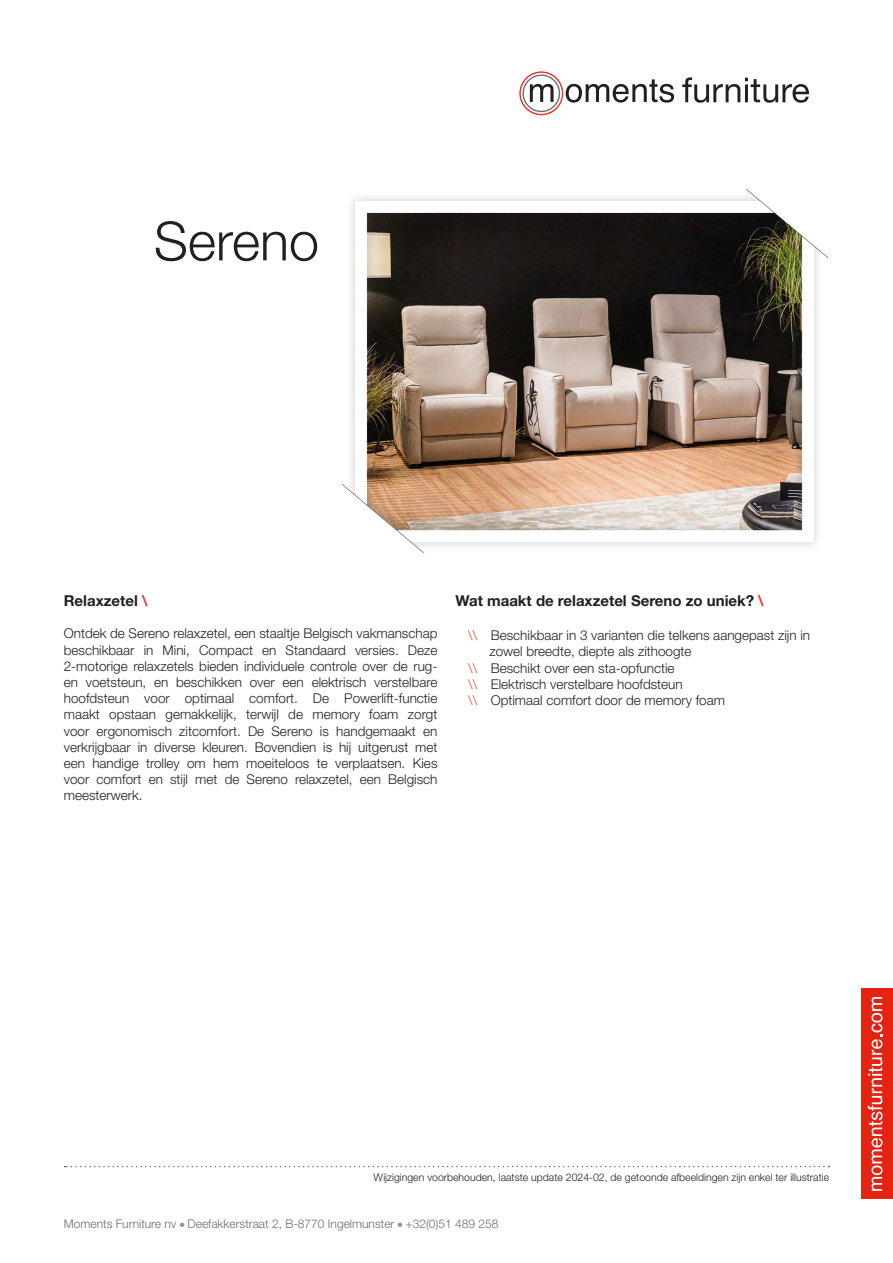
<style>
.page{position:relative;width:893px;height:1263px;background:#fff}
.page>*{position:absolute;margin:0;border:0;box-sizing:border-box;transform-origin:0 0}
.t1{font:300 54px "Helvetica Neue LT Std";color:#231f20}
.gewone_tekst{font:700 15px "Helvetica Neue LT Std";color:#231f20}
.Basis_9pt{font:300 13.5px/16.2px "Helvetica Neue LT Std";color:#231f20;text-align:justify}
.t2{font:300 12px "Helvetica Neue LT Std";color:#6c6d70}
.t3{font:300 10.5px "Helvetica Neue LT Std";color:#231f20}
.s1{color:#ee2e22}
</style>
<div class="page">
<svg style="left:180px;top:1222px;width:4px;height:5px"></svg>
<svg style="left:398px;top:1222px;width:4px;height:5px"></svg>
<div style="left:861px;top:989px;width:32px;height:210px;background:#e42313"></div>
<svg style="left:868px;top:997px;width:14px;height:194px"></svg>
<svg style="left:65px;top:1166px;width:764px;height:1px"></svg>
<svg style="left:519px;top:71px;width:155px;height:44px"></svg>
<svg style="left:682px;top:77px;width:127px;height:26px"></svg>
<img style="left:341px;top:189px;width:488px;height:364px">
<h1 class="t1" style="left:154px;top:208px;width:167px">Sereno</h1>
<p class="gewone_tekst" style="left:64px;top:591px;width:85px">Relaxzetel <span class="s1">\</span></p>
<p class="Basis_9pt" style="left:64px;top:625px;width:375px">Ontdek de Sereno relaxzetel, een staaltje Belgisch vakmanschap beschikbaar in Mini, Compact en Standaard versies. Deze 2-motorige relaxzetels bieden individuele controle over de rug&shy;en voetsteun, en beschikken over een elektrisch verstelbare hoofdsteun voor optimaal comfort. De Powerlift-functie maakt opstaan gemakkelijk, terwijl de memory foam zorgt voor ergonomisch zitcomfort. De Sereno is handgemaakt en verkrijgbaar in diverse kleuren. Bovendien is hij uitgerust met een handige trolley om hem moeiteloos te verplaatsen. Kies voor comfort en stijl met de Sereno relaxzetel, een Belgisch meesterwerk.</p>
<p class="gewone_tekst" style="left:455px;top:591px;width:310px">Wat maakt de relaxzetel Sereno zo uniek? <span class="s1">\</span></p>
<p class="Basis_9pt" style="left:489px;top:627px;width:322px;text-indent:-21px"><span class="s1">\\</span> Beschikbaar in 3 varianten die telkens aangepast zijn in zowel breedte, diepte als zithoogte</p>
<p class="Basis_9pt" style="left:468px;top:659px;width:208px"><span class="s1">\\</span> Beschikt over een sta-opfunctie</p>
<p class="Basis_9pt" style="left:468px;top:676px;width:216px"><span class="s1">\\</span> Elektrisch verstelbare hoofdsteun</p>
<p class="Basis_9pt" style="left:468px;top:692px;width:258px"><span class="s1">\\</span> Optimaal comfort door de memory foam</p>
<p class="t3" style="left:374px;top:1170px;width:457px">Wijzigingen voorbehouden, laatste update 2024-02, de getoonde afbeeldingen zijn enkel ter illustratie</p>
<p class="t2" style="left:64px;top:1216px;width:436px">Moments Furniture nv Deefakkerstraat 2, B-8770 Ingelmunster +32(0)51 489 258</p>
</div>
